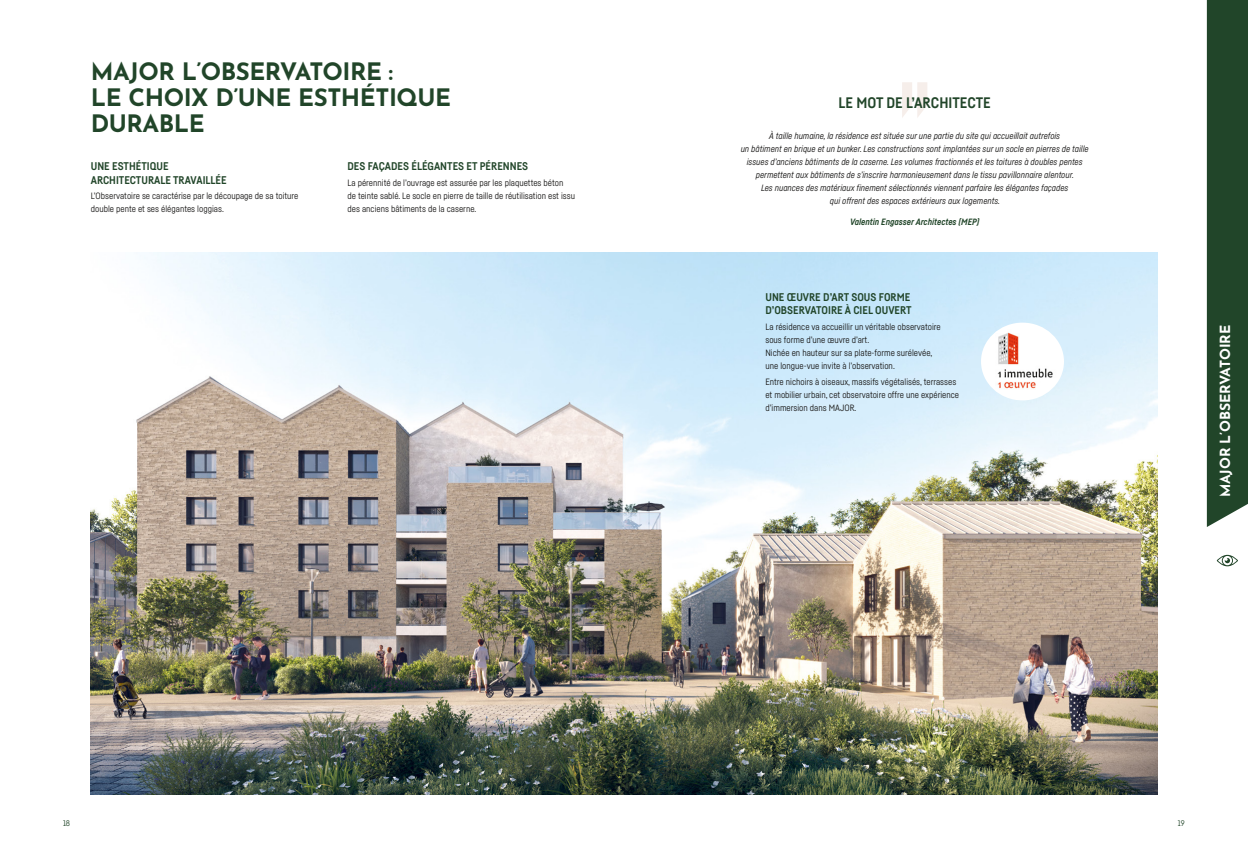
<style>
.page{position:relative;width:1248px;height:851px;background:#fff}
.page>*{position:absolute;margin:0;border:0;box-sizing:border-box;transform-origin:0 0}
.t1{font:700 24px/26px "Josefin Sans";letter-spacing:-.02em;color:#214529}
.t2{font:700 15px "Fabrikat";color:#214529}
.t3{font:700 14px "Josefin Sans";letter-spacing:-.01em;color:#fff}
.t4{font:700 11px/13px "Fabrikat";color:#214529}
.t5{font:9px/13px "Fabrikat";color:#181716}
.t6{font:italic 9px/13px "Fabrikat";color:#181716;text-align:center}
.t7{font:italic 700 9px "Fabrikat";color:#214529}
.t8{font:8px "Fabrikat";color:#214529}
</style>
<div class="page">
<img style="left:91px;top:252px;width:1066px;height:542px">
<svg style="left:902px;top:82px;width:25px;height:36px"></svg>
<img style="left:980px;top:322px;width:83px;height:78px">
<div style="left:1206px;top:0;width:41px;height:527px;background:#214529"></div>
<svg style="left:1216px;top:554px;width:21px;height:12px"></svg>
<h1 class="t1" style="left:91px;top:55px;width:362px">MAJOR L’OBSERVATOIRE :<br>LE CHOIX D’UNE ESTHÉTIQUE<br>DURABLE</h1>
<p class="t4" style="left:91px;top:160px;width:137px">UNE ESTHÉTIQUE<br>ARCHITECTURALE TRAVAILLÉE</p>
<p class="t5" style="left:91px;top:189px;width:209px">L’Observatoire se caractérise par le découpage de sa toiture double pente et ses élégantes loggias.</p>
<p class="t4" style="left:347px;top:160px;width:182px">DES FAÇADES ÉLÉGANTES ET PÉRENNES</p>
<p class="t5" style="left:347px;top:176px;width:229px">La pérennité de l’ouvrage est assurée par les plaquettes béton<br>de teinte sablé. Le socle en pierre de taille de réutilisation est issu des anciens bâtiments de la caserne.</p>
<h2 class="t2" style="left:838px;top:93px;width:154px">LE MOT DE L’ARCHITECTE</h2>
<p class="t6" style="left:740px;top:129px;width:349px">À taille humaine, la résidence est située sur une partie du site qui accueillait autrefois<br>un bâtiment en brique et un bunker. Les constructions sont implantées sur un socle en pierres de taille issues d’anciens bâtiments de la caserne. Les volumes fractionnés et les toitures à doubles pentes permettent aux bâtiments de s’inscrire harmonieusement dans le tissu pavillonnaire alentour.<br>Les nuances des matériaux finement sélectionnés viennent parfaire les élégantes façades<br>qui offrent des espaces extérieurs aux logements.</p>
<p class="t7" style="left:850px;top:216px;width:131px">Valentin Engasser Architectes (MEP)</p>
<p class="t4" style="left:765px;top:291px;width:148px">UNE ŒUVRE D’ART SOUS FORME<br>D’OBSERVATOIRE À CIEL OUVERT</p>
<p class="t5" style="left:765px;top:320px;width:177px">La résidence va accueillir un véritable observatoire sous forme d’une œuvre d’art.<br>Nichée en hauteur sur sa plate-forme surélevée, une longue-vue invite à l’observation.</p>
<p class="t5" style="left:765px;top:375px;width:195px">Entre nichoirs à oiseaux, massifs végétalisés, terrasses et mobilier urbain, cet observatoire offre une expérience d’immersion dans MAJOR.</p>
<h3 class="t3" style="left:1212px;top:497px;width:174px;rotate:-90deg">MAJOR L’OBSERVATOIRE</h3>
<p class="t8" style="left:63px;top:818px;width:9px">18</p>
<p class="t8" style="left:1177px;top:818px;width:8px">19</p>
</div>
